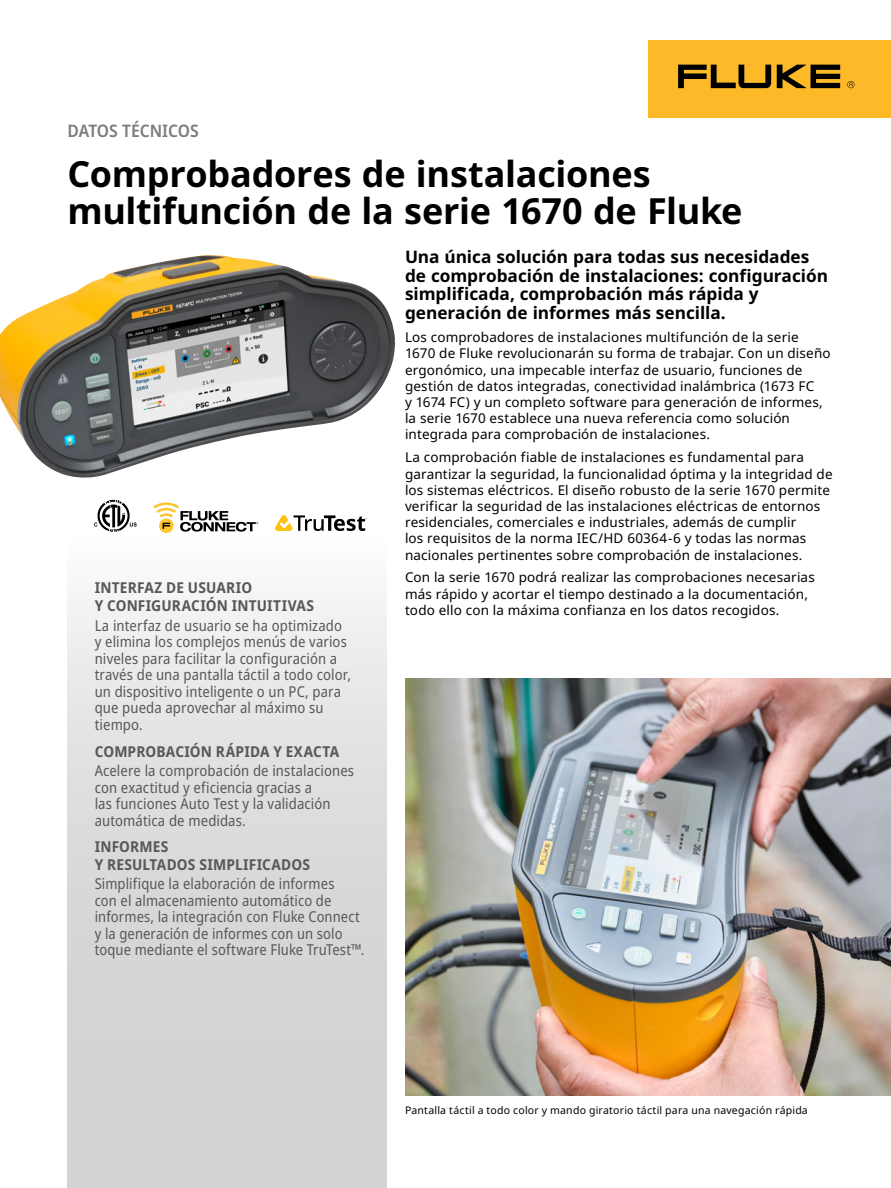
<style>
.page{position:relative;width:891px;height:1188px;background:#fff}
.page>*{position:absolute;margin:0;border:0;box-sizing:border-box;transform-origin:0 0}
.t1{font:700 36px/37.5px "Noto Sans";letter-spacing:-.01em;color:#000}
.t2{font:700 17.25px/18.8px "Noto Sans";color:#000}
.t3{font:600 semi-condensed 17.25px "Noto Sans";color:#7b7c7f}
.t4{font:semi-condensed 15px/16.5px "Noto Sans";letter-spacing:.005em;color:#58595b}
.t5{font:semi-condensed 15px/16.5px "Noto Sans";letter-spacing:.005em;color:#58595b;scale:.96 1}
.t6{font:700 semi-condensed 15px/18px "Noto Sans";letter-spacing:.01em;color:#58595b}
.t7{font:13.5px/16.2px "Noto Sans";letter-spacing:.01em;color:#000}
.t8{font:10.5px "Noto Sans";letter-spacing:.02em;color:#000}
</style>
<div class="page">
<div style="left:68px;top:540px;width:319px;height:648px;background:linear-gradient(to bottom,#f3f3f3,#c8cbcc)"></div>
<img style="left:405px;top:678px;width:486px;height:418px">
<img style="left:0;top:255px;width:395px;height:223px">
<svg style="left:153px;top:502px;width:105px;height:30px"></svg>
<svg style="left:275px;top:515px;width:92px;height:16px"></svg>
<svg style="left:94px;top:500px;width:43px;height:32px"></svg>
<div style="left:648px;top:40px;width:243px;height:78px;background:#fdb927"></div>
<svg style="left:777px;top:65px;width:63px;height:23px"></svg>
<svg style="left:678px;top:65px;width:93px;height:23px"></svg>
<svg style="left:847px;top:81px;width:8px;height:7px"></svg>
<p class="t3" style="left:68px;top:119px;width:133px">DATOS TÉCNICOS</p>
<h1 class="t1" style="left:68px;top:156px;width:677px">Comprobadores de instalaciones multifunción de la serie 1670 de Fluke</h1>
<p class="t2" style="left:405px;top:248px;width:425px">Una única solución para todas sus necesidades de comprobación de instalaciones: configuración simplificada, comprobación más rápida y generación de informes más sencilla.</p>
<p class="t7" style="left:405px;top:330px;width:427px">Los comprobadores de instalaciones multifunción de la serie 1670 de Fluke revolucionarán su forma de trabajar. Con un diseño ergonómico, una impecable interfaz de usuario, funciones de gestión de datos integradas, conectividad inalámbrica (1673 FC<br>y 1674 FC) y un completo software para generación de informes, la serie 1670 establece una nueva referencia como solución integrada para comprobación de instalaciones.</p>
<p class="t7" style="left:405px;top:450px;width:429px">La comprobación fiable de instalaciones es fundamental para garantizar la seguridad, la funcionalidad óptima y la integridad de los sistemas eléctricos. El diseño robusto de la serie 1670 permite verificar la seguridad de las instalaciones eléctricas de entornos residenciales, comerciales e industriales, además de cumplir<br>los requisitos de la norma IEC/HD 60364-6 y todas las normas nacionales pertinentes sobre comprobación de instalaciones.</p>
<p class="t7" style="left:405px;top:570px;width:411px">Con la serie 1670 podrá realizar las comprobaciones necesarias más rápido y acortar el tiempo destinado a la documentación, todo ello con la máxima confianza en los datos recogidos.</p>
<p class="t6" style="left:95px;top:579px;width:221px">INTERFAZ DE USUARIO<br>Y CONFIGURACIÓN INTUITIVAS</p>
<p class="t4" style="left:95px;top:617px;width:258px">La interfaz de usuario se ha optimizado y elimina los complejos menús de varios niveles para facilitar la configuración a través de una pantalla táctil a todo color, un dispositivo inteligente o un PC, para que pueda aprovechar al máximo su tiempo.</p>
<p class="t6" style="left:95px;top:743px;width:246px">COMPROBACIÓN RÁPIDA Y EXACTA</p>
<p class="t4" style="left:95px;top:763px;width:261px">Acelere la comprobación de instalaciones con exactitud y eficiencia gracias a<br>las funciones Auto Test y la validación automática de medidas.</p>
<p class="t6" style="left:95px;top:838px;width:217px">INFORMES<br>Y RESULTADOS SIMPLIFICADOS</p>
<p class="t5" style="left:95px;top:876px;width:283px">Simplifique la elaboración de informes<br>con el almacenamiento automático de informes, la integración con Fluke Connect y la generación de informes con un solo toque mediante el software Fluke TruTest™.</p>
<p class="t8" style="left:405px;top:1103px;width:404px">Pantalla táctil a todo color y mando giratorio táctil para una navegación rápida</p>
</div>
